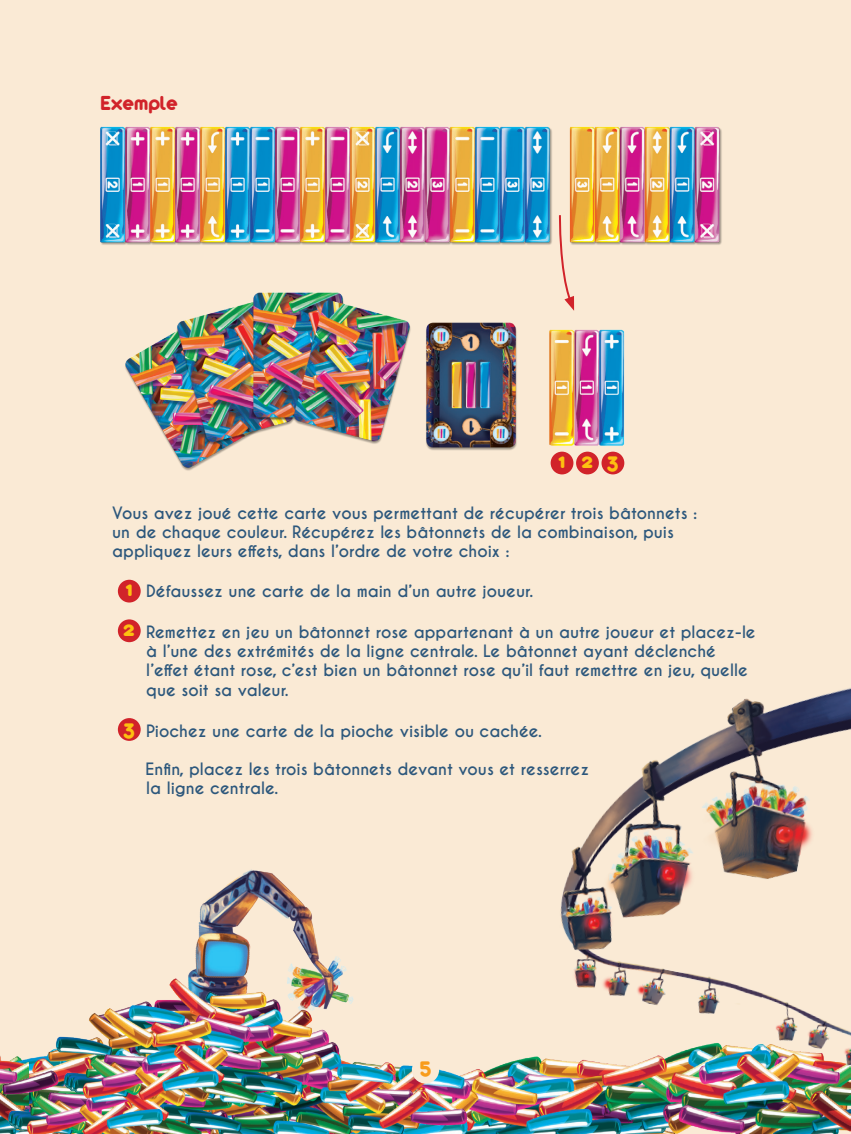
<style>
.page{position:relative;width:851px;height:1134px;background:#fff}
.page>*{position:absolute;margin:0;border:0;box-sizing:border-box;transform-origin:0 0}
.t1{font:24px "Arista 2.0";color:#fdc011}
.t2{font:24px "Arista 2.0";color:#f89c1c}
.textxe{font:22px "Arista 2.0";color:#d1232a}
.textxe-2{font:700 16px/19.2px "Caviar Dreams";color:#2c577c}
</style>
<div class="page">
<div style="left:0;top:0;width:850px;height:1134px;background:#faead5"></div>
<img style="left:100px;top:126px;width:622px;height:349px">
<img style="left:195px;top:869px;width:123px;height:83px">
<img style="left:0;top:952px;width:434px;height:182px">
<div style="left:118px;top:580px;width:23px;height:22px;background:#d1232a;border-radius:50%"></div>
<div style="left:118px;top:619px;width:23px;height:23px;background:#d1232a;border-radius:50%"></div>
<div style="left:118px;top:718px;width:23px;height:23px;background:#d1232a;border-radius:50%"></div>
<div style="left:550px;top:452px;width:23px;height:22px;background:#d1232a;border-radius:50%"></div>
<div style="left:576px;top:452px;width:22px;height:22px;background:#d1232a;border-radius:50%"></div>
<div style="left:601px;top:452px;width:23px;height:22px;background:#d1232a;border-radius:50%"></div>
<img style="left:434px;top:688px;width:416px;height:446px">
<div style="left:412px;top:1056px;width:27px;height:27px;background:#faead5;border-radius:50%"></div>
<svg style="left:558px;top:213px;width:16px;height:98px"></svg>
<p class="textxe" style="left:100px;top:90px;width:79px">Exemple</p>
<p class="t1" style="left:558px;top:446px;width:8px">1</p>
<p class="t1" style="left:581px;top:446px;width:13px">2</p>
<p class="t1" style="left:606px;top:446px;width:13px">3</p>
<p class="textxe-2" style="left:112px;top:504px;width:586px">Vous avez joué cette carte vous permettant de récupérer trois bâtonnets : un de chaque couleur. Récupérez les bâtonnets de la combinaison, puis appliquez leurs effets, dans l’ordre de votre choix :</p>
<p class="t1" style="left:126px;top:574px;width:8px">1</p>
<p class="textxe-2" style="left:146px;top:582px;width:388px">Défaussez une carte de la main d’un autre joueur.</p>
<p class="t1" style="left:123px;top:614px;width:13px">2</p>
<p class="textxe-2" style="left:146px;top:623px;width:611px">Remettez en jeu un bâtonnet rose appartenant à un autre joueur et placez-le à l’une des extrémités de la ligne centrale. Le bâtonnet ayant déclenché l’effet étant rose, c’est bien un bâtonnet rose qu’il faut remettre en jeu, quelle que soit sa valeur.</p>
<p class="t1" style="left:123px;top:712px;width:13px">3</p>
<p class="textxe-2" style="left:146px;top:722px;width:397px">Piochez une carte de la pioche visible ou cachée.</p>
<p class="textxe-2" style="left:145px;top:760px;width:445px">Enfin, placez les trois bâtonnets devant vous et resserrez la ligne centrale.</p>
<p class="t2" style="left:419px;top:1051px;width:13px">5</p>
</div>
